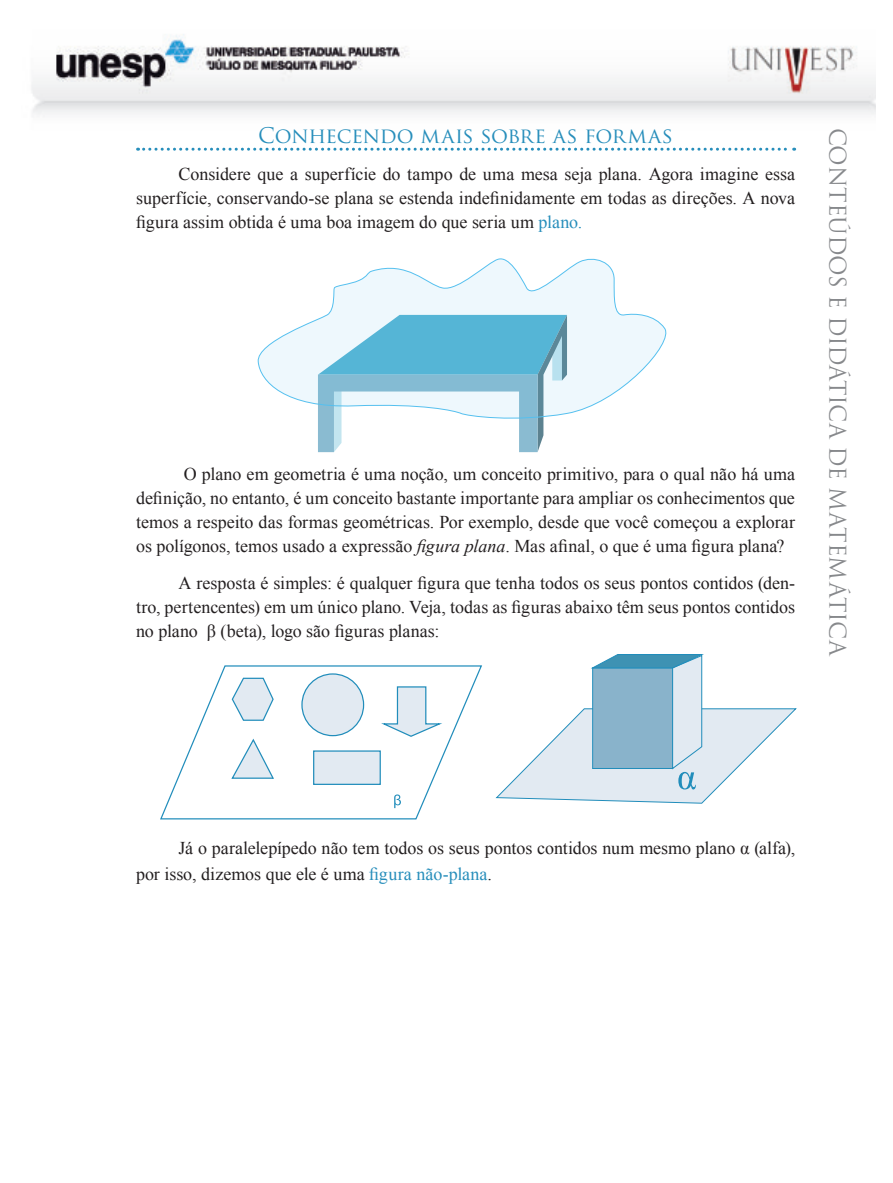
<style>
.page{position:relative;width:893px;height:1183px;background:#fff}
.page>*{position:absolute;margin:0;border:0;box-sizing:border-box;transform-origin:0 0}
.t1{font:22.5px "Trajan Pro";letter-spacing:-.005em;color:#87898c}
.subititulo_2{font:21px "Trajan Pro";letter-spacing:-.015em;color:#278ebb}
.corpo_textos_ativida{font:18px/24px "Times New Roman";color:#231f20;text-align:justify}
.s1{color:#278ebb}
.s2{font-style:italic}
</style>
<div class="page">
<img style="left:31px;top:34px;width:845px;height:81px">
<svg style="left:138px;top:148px;width:657px;height:3px"></svg>
<svg style="left:318px;top:422px;width:226px;height:30px"></svg>
<svg style="left:257px;top:258px;width:410px;height:164px"></svg>
<svg style="left:160px;top:665px;width:322px;height:154px"></svg>
<svg style="left:231px;top:676px;width:43px;height:45px"></svg>
<div style="left:302px;top:673px;width:62px;height:62px;background:#e2eaf2;border-radius:50%"></div>
<div style="left:301px;top:673px;width:63px;height:63px;border:1px solid #218dbb;border-radius:50%"></div>
<svg style="left:230px;top:738px;width:45px;height:41px"></svg>
<div style="left:314px;top:750px;width:66px;height:34px;background:#e2eaf2"></div>
<div style="left:313px;top:750px;width:68px;height:34px;border:1px solid #218dbb"></div>
<svg style="left:382px;top:685px;width:63px;height:52px"></svg>
<svg style="left:394px;top:794px;width:7px;height:13px"></svg>
<svg style="left:495px;top:654px;width:302px;height:150px"></svg>
<p class="subititulo_2" style="left:258px;top:122px;width:417px">CONHECENDO MAIS SOBRE AS FORMAS</p>
<p class="corpo_textos_ativida" style="left:136px;top:162px;width:660px;text-indent:43px">Considere que a superfície do tampo de uma mesa seja plana. Agora imagine essa superfície, conservando-se plana se estenda indefinidamente em todas as direções. A nova figura assim obtida é uma boa imagem do que seria um <span class="s1">plano.</span></p>
<p class="corpo_textos_ativida" style="left:136px;top:461px;width:660px;text-indent:48px">O plano em geometria é uma noção, um conceito primitivo, para o qual não há uma definição, no entanto, é um conceito bastante importante para ampliar os conhecimentos que temos a respeito das formas geométricas. Por exemplo, desde que você começou a explorar os polígonos, temos usado a expressão <span class="s2">figura plana</span>. Mas afinal, o que é uma figura plana?</p>
<p class="corpo_textos_ativida" style="left:136px;top:570px;width:661px;text-indent:43px">A resposta é simples: é qualquer figura que tenha todos os seus pontos contidos (den&shy;tro, pertencentes) em um único plano. Veja, todas as figuras abaixo têm seus pontos contidos no plano β (beta), logo são figuras planas:</p>
<p class="t1" style="left:852px;top:128px;width:530px;rotate:90deg">CONTEÚDOS E DIDÁTICA DE MATEMÁTICA</p>
<p class="corpo_textos_ativida" style="left:136px;top:834px;width:661px;line-height:25.5px;text-indent:43px">Já o paralelepípedo não tem todos os seus pontos contidos num mesmo plano α (alfa), por isso, dizemos que ele é uma <span class="s1">figura não-plana</span>.</p>
</div>
